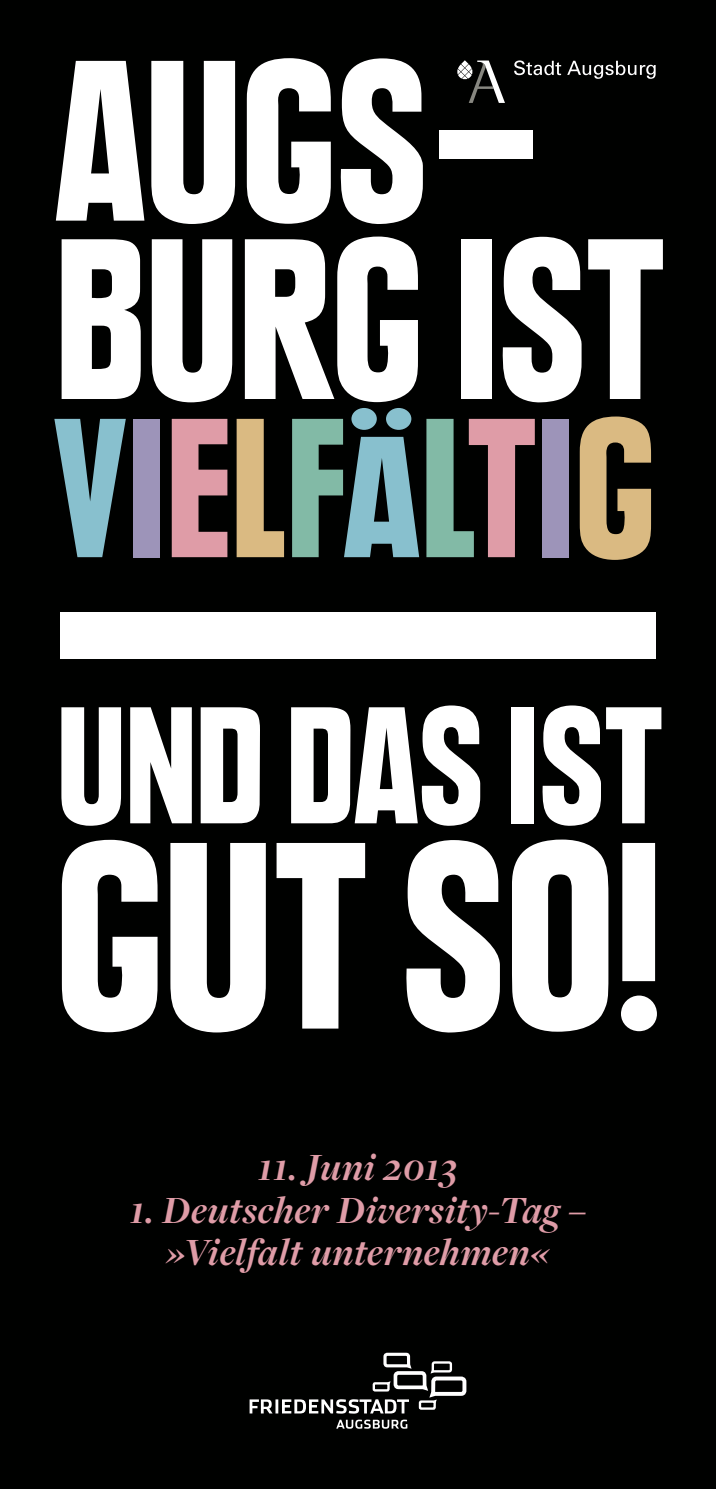
<style>
.page{position:relative;width:716px;height:1489px;background:#fff}
.page>*{position:absolute;margin:0;border:0;box-sizing:border-box;transform-origin:0 0}
.t1{font:900 condensed 262px "Plak";color:#fff}
.t2{font:900 condensed 225.5px/178.2px "Plak";color:#fff}
.t3{font:900 condensed 195.25px "Plak";color:#9d94b9}
.t4{font:900 condensed 163.75px "Plak";letter-spacing:.01em;color:#fff}
.t5{font:italic 700 40px/42.5px "Freight Disp";letter-spacing:.02em;color:#df9ca7;text-align:center}
.s1{color:#88c0ce}
.s2{color:#df9ca7}
.s3{color:#daba82}
.s4{color:#82baa6}
.s5{font-size:170px;color:#88c0ce}
</style>
<div class="page">
<div style="left:0;top:0;width:716px;height:1488px;background:#000100"></div>
<svg style="left:336px;top:1419px;width:71px;height:9px"></svg>
<svg style="left:249px;top:1352px;width:218px;height:61px"></svg>
<div style="left:60px;top:612px;width:596px;height:46px;background:#fff"></div>
<div style="left:439px;top:130px;width:93px;height:29px;background:#fff"></div>
<svg style="left:514px;top:60px;width:47px;height:15px"></svg>
<svg style="left:567px;top:61px;width:89px;height:18px"></svg>
<svg style="left:457px;top:60px;width:48px;height:43px"></svg>
<h2 class="t2" style="left:56px;top:54px;width:607px">AUGS<br>BURG IST</h2>
<h3 class="t3" style="left:56px;top:374px;width:600px"><span class="s1">V</span>I<span class="s2">E</span><span class="s3">L</span><span class="s4">F</span><span class="s5">Ä</span><span class="s4">L</span><span class="s2">T</span>I<span class="s3">G</span></h3>
<h3 class="t4" style="left:56px;top:669px;width:605px">UND DAS IST</h3>
<h1 class="t1" style="left:56px;top:783px;width:608px">GUT SO!</h1>
<p class="t5" style="left:258px;top:1147px;width:201px">11. Juni 2013</p>
<p class="t5" style="left:130px;top:1189px;width:457px">1. Deutscher Diversity-Tag – »Vielfalt unternehmen«</p>
</div>
